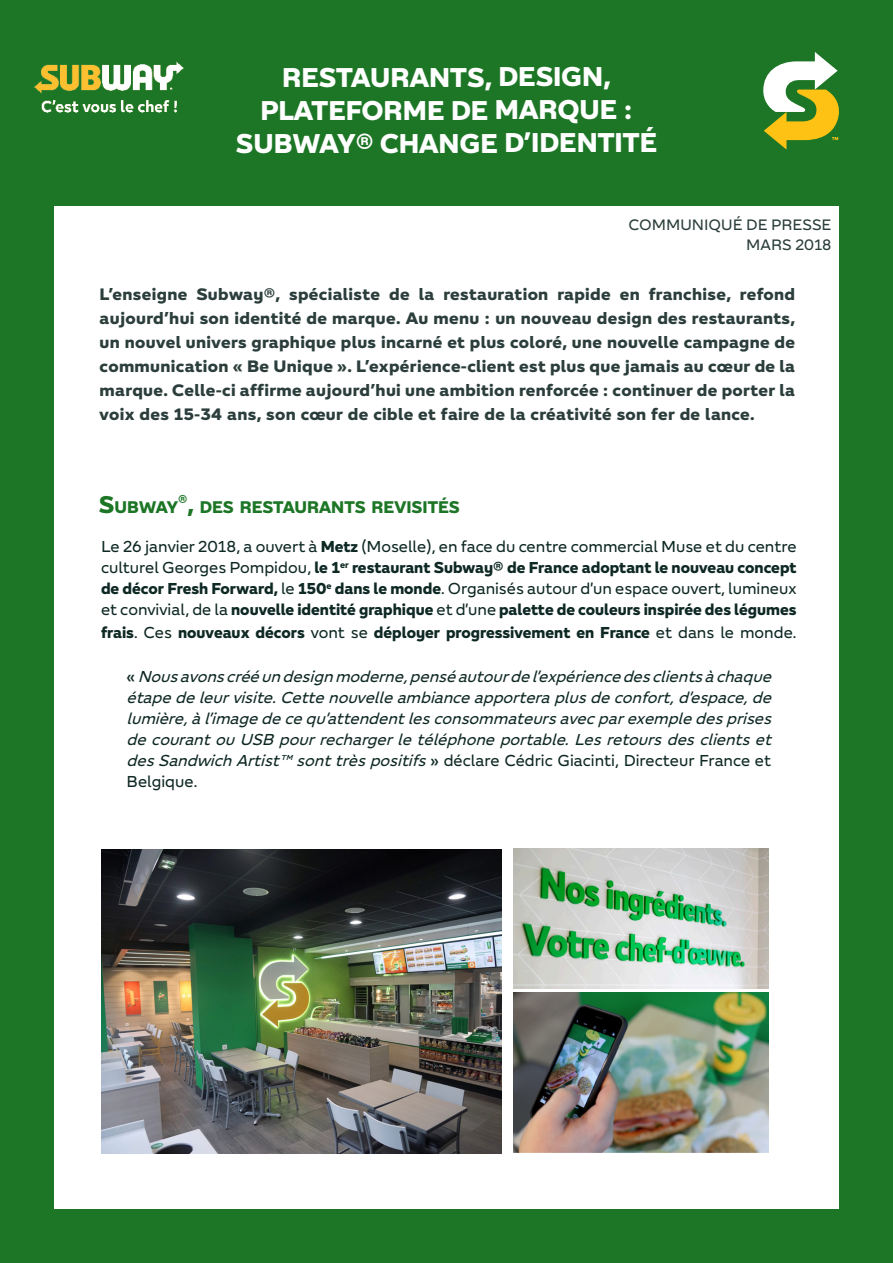
<style>
.page{position:relative;width:893px;height:1263px;background:#1d7626}
.page>*{position:absolute;margin:0;border:0;box-sizing:border-box;transform-origin:0 0}
.t1{font:27px/33px "Subway Footlong Ofc";letter-spacing:-.005em;color:#fff;text-align:center}
.t2{font:16.8px "Subway Footlong Ofc";color:#1d7626}
.t3{font:16.5px/24px "Subway Footlong Ofc";letter-spacing:.02em;color:#2b3e3b;text-align:justify;scale:1.05 1}
.t4{font:italic 15.75px/21px "Subway Six Inch Ofc";color:#0e2824}
.t5{font:15.75px/21px "Subway Six Inch Ofc";color:#0e2824;text-align:justify}
.t6{font:15.75px "Subway Footlong Ofc";color:#0e2824}
.t7{font:15px "Subway Six Inch Ofc";color:#2b3e3b}
.s1{font-size:24px}
.s2{font-family:"Subway Footlong Ofc"}
.s3{font-family:"Subway Six Inch Ofc"}
.s4{font-style:normal}
</style>
<div class="page">
<div style="left:54px;top:206px;width:785px;height:1003px;background:#fff"></div>
<img style="left:24px;top:48px;width:171px;height:68px">
<img style="left:514px;top:848px;width:255px;height:140px">
<img style="left:514px;top:992px;width:255px;height:160px">
<svg style="left:763px;top:52px;width:81px;height:98px"></svg>
<img style="left:101px;top:849px;width:401px;height:304px">
<p class="t1" style="left:236px;top:60px;width:423px">RESTAURANTS, DESIGN,<br>PLATEFORME DE MARQUE :<br>SUBWAY® CHANGE D’IDENTITÉ</p>
<p class="t7" style="left:628px;top:216px;width:205px">COMMUNIQUÉ DE PRESSE</p>
<p class="t7" style="left:746px;top:235px;width:87px">MARS 2018</p>
<p class="t3" style="left:100px;top:282px;width:664px">L’enseigne Subway®, spécialiste de la restauration rapide en franchise, refond aujourd’hui son identité de marque. Au menu : un nouveau design des restaurants, un nouvel univers graphique plus incarné et plus coloré, une nouvelle campagne de communication « Be Unique ». L’expérience-client est plus que jamais au cœur de la marque. Celle-ci affirme aujourd’hui une ambition renforcée : continuer de porter la voix des 15-34 ans, son cœur de cible et faire de la créativité son fer de lance.</p>
<p class="t2" style="left:99px;top:496px;width:362px"><span class="s1">S</span>UBWAY<sup>®</sup><span class="s1">,</span> DES RESTAURANTS REVISITÉS</p>
<p class="t5" style="left:101px;top:536px;width:697px">Le 26 janvier 2018, a ouvert à <span class="s2">Metz</span> (Moselle), en face du centre commercial Muse et du centre culturel Georges Pompidou, <span class="s2">le 1</span><sup>er</sup> <span class="s2">restaurant Subway® de France adoptant le nouveau concept de décor Fresh Forward,</span> le <span class="s2">150</span><sup>e</sup> <span class="s2">dans le monde</span>. Organisés autour d’un espace ouvert, lumineux et convivial, de la <span class="s2">nouvelle identité graphique</span> et d’une <span class="s2">palette de couleurs inspirée des légumes</span></p>
<p class="t6" style="left:101px;top:622px;width:697px">frais<span class="s3">. Ces</span> nouveaux décors <span class="s3">vont se</span> déployer progressivement en France <span class="s3">et dans le monde.</span></p>
<p class="t4" style="left:127px;top:666px;width:651px"><span class="s4">«</span> Nousavonscrééundesignmoderne,penséautourdel’expériencedesclientsàchaque étapedeleurvisite.Cettenouvelleambianceapporteraplusdeconfort,d’espace,de lumière,àl’imagedecequ’attendentlesconsommateursavecparexempledesprises decourantouUSB pourrechargerletéléphoneportable.Lesretoursdesclientset desSandwichArtist™ sonttrèspositifs<span class="s4">» déclare Cédric Giacinti, Directeur France et Belgique.</span></p>
</div>
